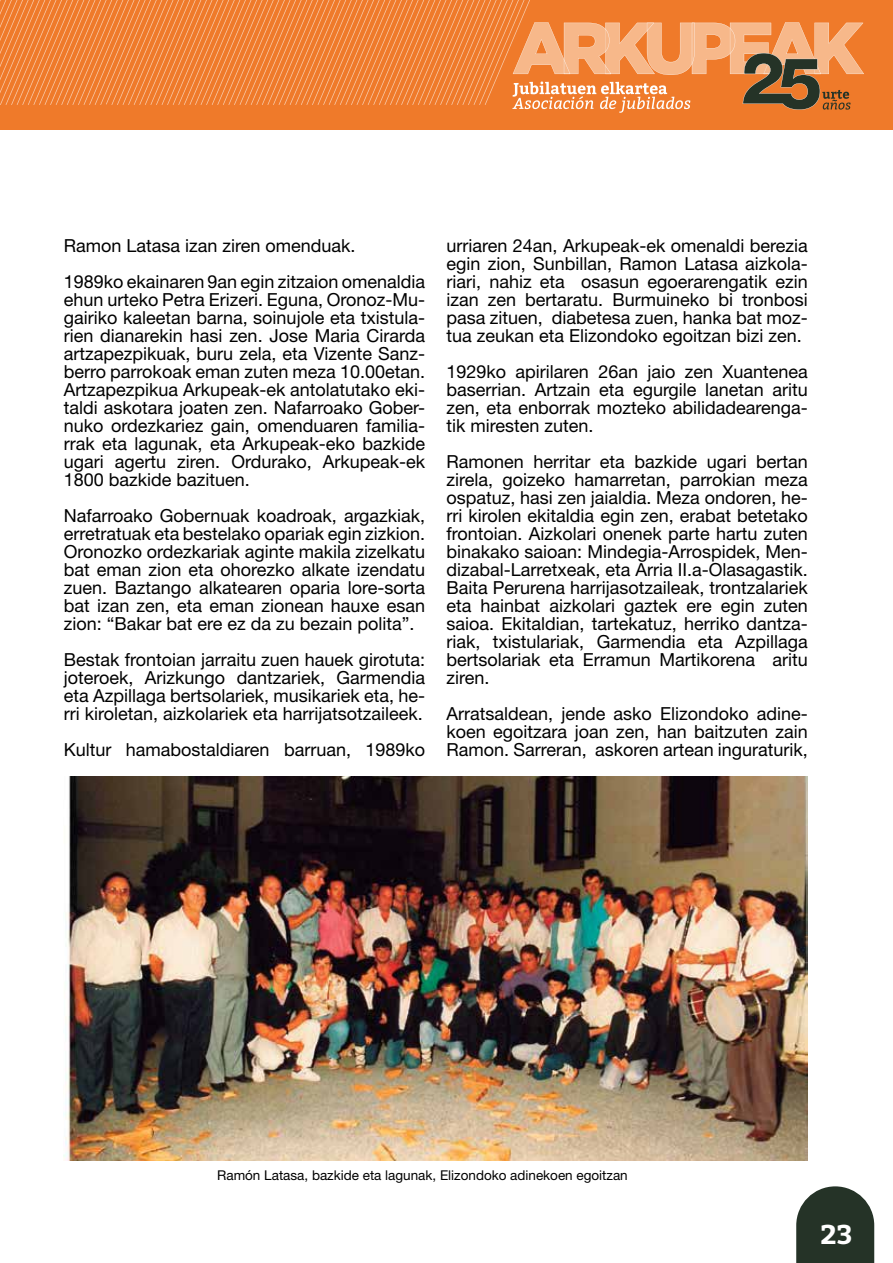
<style>
.page{position:relative;width:893px;height:1263px;background:#fff}
.page>*{position:absolute;margin:0;border:0;box-sizing:border-box;transform-origin:0 0}
.t1{font:700 27px "Bitter";color:#fff}
.t2{font:18px/18px "Helvetica Neue";color:#000;text-align:justify}
.t3{font:13.5px "Helvetica Neue";color:#000}
</style>
<div class="page">
<div style="left:0;top:0;width:893px;height:130px;background:#ef7a2a"></div>
<svg style="left:0;top:0;width:864px;height:113px"></svg>
<svg style="left:796px;top:1186px;width:78px;height:77px"></svg>
<img style="left:64px;top:776px;width:744px;height:385px">
<p class="t2" style="left:64px;top:227px;width:363px;line-height:36px">Ramon Latasa izan ziren omenduak.<br>1989ko ekainaren 9an egin zitzaion omenaldia</p>
<p class="t2" style="left:64px;top:290px;width:363px">ehun urteko Petra Erizeri. Eguna, Oronoz-Mu&shy;gairiko kaleetan barna, soinujole eta txistula&shy;rien dianarekin hasi zen. Jose Maria Cirarda artzapezpikuak, buru zela, eta Vizente Sanz&shy;berro parrokoak eman zuten meza 10.00etan.<br>Artzapezpikua Arkupeak-ek antolatutako eki&shy;taldi askotara joaten zen. Nafarroako Gober&shy;nuko ordezkariez gain, omenduaren familia&shy;rrak eta lagunak, eta Arkupeak-eko bazkide ugari agertu ziren. Ordurako, Arkupeak-ek 1800 bazkide bazituen.</p>
<p class="t2" style="left:64px;top:506px;width:363px">Nafarroako Gobernuak koadroak, argazkiak, erretratuak eta bestelako opariak egin zizkion.<br>Oronozko ordezkariak aginte makila zizelkatu bat eman zion eta ohorezko alkate izendatu zuen. Baztango alkatearen oparia lore-sorta bat izan zen, eta eman zionean hauxe esan zion: “Bakar bat ere ez da zu bezain polita”.</p>
<p class="t2" style="left:64px;top:650px;width:363px">Bestak frontoian jarraitu zuen hauek girotuta: joteroek, Arizkungo dantzariek, Garmendia eta Azpillaga bertsolariek, musikariek eta, he&shy;rri kiroletan, aizkolariek eta harrijatsotzaileek.</p>
<p class="t2" style="left:64px;top:740px;width:363px">Kultur hamabostaldiaren barruan, 1989ko</p>
<p class="t2" style="left:446px;top:236px;width:363px">urriaren 24an, Arkupeak-ek omenaldi berezia egin zion, Sunbillan, Ramon Latasa aizkola&shy;riari, nahiz eta osasun egoerarengatik ezin izan zen bertaratu. Burmuineko bi tronbosi pasa zituen, diabetesa zuen, hanka bat moz&shy;tua zeukan eta Elizondoko egoitzan bizi zen.</p>
<p class="t2" style="left:446px;top:362px;width:363px">1929ko apirilaren 26an jaio zen Xuantenea baserrian. Artzain eta egurgile lanetan aritu zen, eta enborrak mozteko abilidadearenga&shy;tik miresten zuten.</p>
<p class="t2" style="left:446px;top:452px;width:363px">Ramonen herritar eta bazkide ugari bertan zirela, goizeko hamarretan, parrokian meza ospatuz, hasi zen jaialdia. Meza ondoren, he&shy;rri kirolen ekitaldia egin zen, erabat betetako frontoian. Aizkolari onenek parte hartu zuten binakako saioan: Mindegia-Arrospidek, Men&shy;dizabal-Larretxeak, eta Arria II.a-Olasagastik.<br>Baita Perurena harrijasotzaileak, trontzalariek eta hainbat aizkolari gaztek ere egin zuten saioa. Ekitaldian, tartekatuz, herriko dantza&shy;riak, txistulariak, Garmendia eta Azpillaga bertsolariak eta Erramun Martikorena aritu ziren.</p>
<p class="t2" style="left:446px;top:704px;width:363px">Arratsaldean, jende asko Elizondoko adine&shy;koen egoitzara joan zen, han baitzuten zain Ramon. Sarreran, askoren artean inguraturik,</p>
<p class="t3" style="left:217px;top:1167px;width:412px">Ramón Latasa, bazkide eta lagunak, Elizondoko adinekoen egoitzan</p>
<h1 class="t1" style="left:820px;top:1218px;width:34px">23</h1>
</div>
